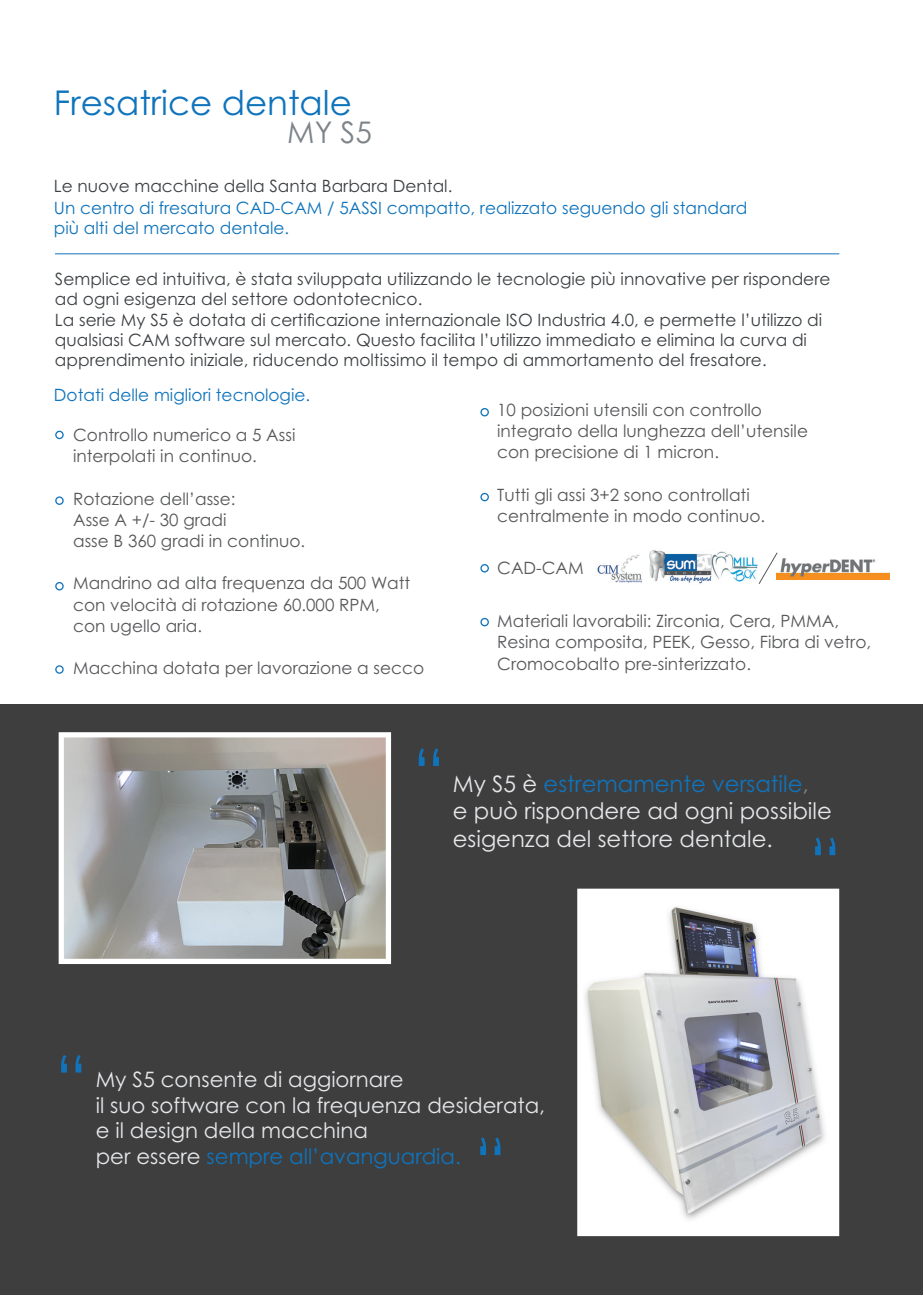
<style>
.page{position:relative;width:923px;height:1295px;background:#fff}
.page>*{position:absolute;margin:0;border:0;box-sizing:border-box;transform-origin:0 0}
.t1{font:65.98px "Century Gothic Pro";color:#1074bc}
.t2{font:34.12px "Century Gothic Pro";color:#1074bc}
.t3{font:29.75px "Century Gothic Pro";color:#7d8489}
.t4{font:22.75px/27.3px "Century Gothic Pro";color:#e6e7e9}
.t5{font:21.18px/25.6px "Century Gothic Pro";color:#e6e7e9}
.t6{font:16.97px/21.2px "Century Gothic Pro";color:#57585a}
.t7{font:16.97px/20.3px "Century Gothic Pro";color:#3d4144}
.t8{font:16.97px/20.3px "Century Gothic Pro";color:#1074bc}
.s1{color:#1074bc}
.s2{color:#7d8489}
</style>
<div class="page">
<div style="left:0;top:705px;width:923px;height:590px;background:#3e3e3f"></div>
<img style="left:583px;top:894px;width:250px;height:336px">
<img style="left:65px;top:738px;width:320px;height:220px">
<div style="left:577px;top:888px;width:262px;height:348px;border:5px solid #fff"></div>
<div style="left:59px;top:732px;width:332px;height:232px;border:5px solid #fff"></div>
<hr style="left:55px;top:253px;width:784px;height:1px;background:#1074bc">
<div style="left:55px;top:431px;width:9px;height:8px;border:1px solid #1074bc;border-radius:50%"></div>
<div style="left:55px;top:496px;width:9px;height:9px;border:1px solid #1074bc;border-radius:50%"></div>
<div style="left:55px;top:582px;width:9px;height:8px;border:1px solid #1074bc;border-radius:50%"></div>
<div style="left:55px;top:665px;width:9px;height:9px;border:1px solid #1074bc;border-radius:50%"></div>
<div style="left:480px;top:408px;width:9px;height:8px;border:1px solid #1074bc;border-radius:50%"></div>
<div style="left:480px;top:493px;width:9px;height:8px;border:1px solid #1074bc;border-radius:50%"></div>
<div style="left:480px;top:618px;width:9px;height:8px;border:1px solid #1074bc;border-radius:50%"></div>
<div style="left:480px;top:564px;width:9px;height:8px;border:1px solid #1074bc;border-radius:50%"></div>
<img style="left:778px;top:558px;width:111px;height:21px">
<img style="left:649px;top:550px;width:108px;height:34px">
<img style="left:597px;top:554px;width:45px;height:29px">
<svg style="left:758px;top:552px;width:20px;height:32px"></svg>
<h2 class="t2" style="left:54px;top:82px;width:299px">Fresatrice dentale</h2>
<h3 class="t3" style="left:287px;top:115px;width:86px">MY S5</h3>
<p class="t7" style="left:54px;top:176px;width:400px">Le nuove macchine della Santa Barbara Dental.</p>
<p class="t8" style="left:54px;top:197px;width:695px">Un centro di fresatura CAD-CAM / 5ASSI compatto, realizzato seguendo gli standard più alti del mercato dentale.</p>
<p class="t7" style="left:55px;top:268px;width:777px">Semplice ed intuitiva, è stata sviluppata utilizzando le tecnologie più innovative per rispondere ad ogni esigenza del settore odontotecnico.<br>La serie My S5 è dotata di certificazione internazionale ISO Industria 4.0, e permette l’utilizzo di qualsiasi CAM software sul mercato. Questo facilita l’utilizzo immediato e elimina la curva di apprendimento iniziale, riducendo moltissimo il tempo di ammortamento del fresatore.</p>
<p class="t8" style="left:54px;top:385px;width:258px">Dotati delle migliori tecnologie.</p>
<p class="t6" style="left:73px;top:424px;width:224px">Controllo numerico a 5 Assi interpolati in continuo.</p>
<p class="t6" style="left:73px;top:488px;width:234px">Rotazione dell’asse:<br>Asse A +/- 30 gradi<br>asse B 360 gradi in continuo.</p>
<p class="t6" style="left:73px;top:572px;width:339px">Mandrino ad alta frequenza da 500 Watt con velocità di rotazione 60.000 RPM, con ugello aria.</p>
<p class="t6" style="left:73px;top:657px;width:352px">Macchina dotata per lavorazione a secco</p>
<p class="t6" style="left:497px;top:399px;width:312px">10 posizioni utensili con controllo integrato della lunghezza dell’utensile con precisione di 1 micron.</p>
<p class="t6" style="left:497px;top:484px;width:269px">Tutti gli assi 3+2 sono controllati centralmente in modo continuo.</p>
<p class="t6" style="left:497px;top:557px;width:88px">CAD-CAM</p>
<p class="t6" style="left:497px;top:610px;width:375px">Materiali lavorabili: Zirconia, Cera, PMMA,<br>Resina composita, PEEK, Gesso, Fibra di vetro,<br>Cromocobalto pre-sinterizzato.</p>
<h1 class="t1" style="left:412px;top:733px;width:35px">“</h1>
<h3 class="t4" style="left:453px;top:770px;width:380px">My S5 è <span class="s1">estremamente versatile</span><span class="s2">,<br></span>e può rispondere ad ogni possibile esigenza del settore dentale.</h3>
<h1 class="t1" style="left:55px;top:1039px;width:35px">“</h1>
<p class="t5" style="left:96px;top:1066px;width:451px">My S5 consente di aggiornare<br>il suo software con la frequenza desiderata, e il design della macchina<br>per essere <span class="s1">sempre all’avanguardia.</span></p>
</div>
